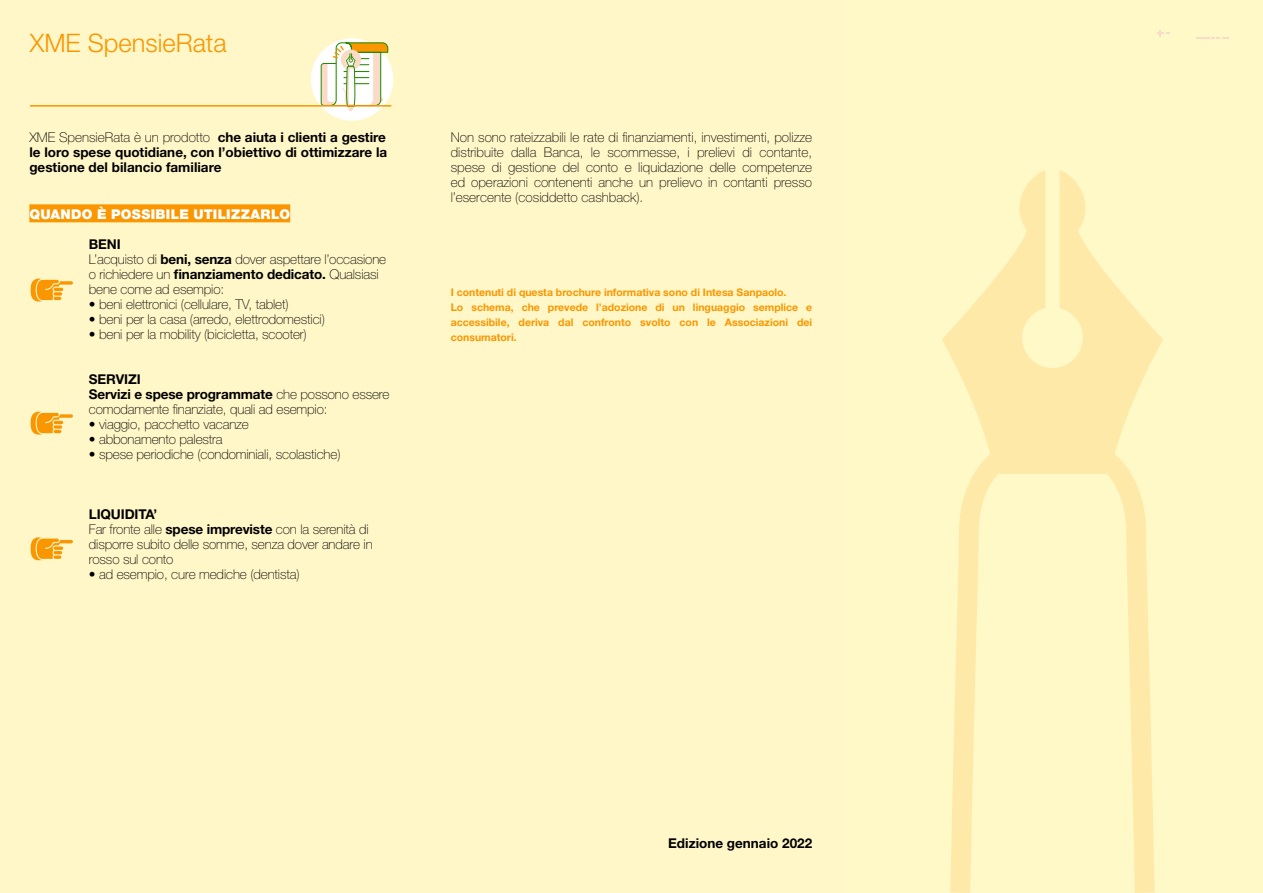
<style>
.page{position:relative;width:1263px;height:893px;background:#fff}
.page>*{position:absolute;margin:0;border:0;box-sizing:border-box;transform-origin:0 0}
.t1{font:300 25.5px "Helvetica Neue LT Std";color:#fa9600}
.t2{font:100 13.5px/15px "Helvetica Neue LT Std";letter-spacing:-.01em;color:#000}
.t3{font:700 13.5px/15px "Helvetica Neue LT Std";color:#000;text-align:justify}
.t4{font:900 13.5px "Helvetica Neue LT Std";letter-spacing:.025em;color:#fff}
.t5{font:700 10.5px/15px "Helvetica Neue LT Std";color:#fa9600;text-align:justify}
.s1{font-weight:100}
.s2{font-weight:700}
</style>
<div class="page">
<div style="left:842px;top:0;width:421px;height:893px;background:#fff9c7"></div>
<svg style="left:1196px;top:37px;width:33px;height:2px"></svg>
<svg style="left:1157px;top:30px;width:12px;height:7px"></svg>
<div style="left:0;top:0;width:842px;height:893px;background:#fff7c7"></div>
<svg style="left:942px;top:170px;width:221px;height:723px"></svg>
<div style="left:311px;top:38px;width:82px;height:83px;background:#fff;border-radius:50%"></div>
<svg style="left:320px;top:42px;width:69px;height:79px"></svg>
<hr style="left:31px;top:105px;width:360px;height:2px;background:#fa9600">
<div style="left:29px;top:204px;width:261px;height:18px;background:#fa9600"></div>
<svg style="left:30px;top:279px;width:43px;height:23px"></svg>
<svg style="left:30px;top:412px;width:43px;height:23px"></svg>
<svg style="left:30px;top:537px;width:43px;height:24px"></svg>
<p class="t1" style="left:30px;top:28px;width:198px">XME SpensieRata</p>
<p class="t3" style="left:29px;top:129px;width:359px"><span class="s1">XME SpensieRata è un prodotto</span> che aiuta i clienti a gestire le loro spese quotidiane, con l’obiettivo di ottimizzare la gestione del bilancio familiare</p>
<p class="t4" style="left:29px;top:206px;width:262px">QUANDO È POSSIBILE UTILIZZARLO</p>
<p class="t3" style="left:89px;top:236px;width:33px">BENI</p>
<p class="t2" style="left:89px;top:251px;width:299px">L’acquisto di <span class="s2">beni, senza</span> dover aspettare l’occasione o richiedere un <span class="s2">finanziamento dedicato.</span> Qualsiasi bene come ad esempio:</p>
<p class="t2" style="left:89px;top:296px;width:201px">• beni elettronici (cellulare, TV, tablet)</p>
<p class="t2" style="left:89px;top:311px;width:237px">• beni per la casa (arredo, elettrodomestici)</p>
<p class="t2" style="left:89px;top:326px;width:219px">• beni per la mobility (bicicletta, scooter)</p>
<p class="t3" style="left:89px;top:371px;width:53px">SERVIZI</p>
<p class="t2" style="left:89px;top:386px;width:302px"><span class="s2">Servizi e spese programmate</span> che possono essere comodamente finanziate, quali ad esempio:</p>
<p class="t2" style="left:89px;top:416px;width:161px">• viaggio, pacchetto vacanze</p>
<p class="t2" style="left:89px;top:431px;width:135px">• abbonamento palestra</p>
<p class="t2" style="left:89px;top:446px;width:253px">• spese periodiche (condominiali, scolastiche)</p>
<p class="t3" style="left:89px;top:506px;width:70px">LIQUIDITA’</p>
<p class="t2" style="left:89px;top:521px;width:285px">Far fronte alle <span class="s2">spese impreviste</span> con la serenità di disporre subito delle somme, senza dover andare in rosso sul conto</p>
<p class="t2" style="left:89px;top:566px;width:212px">• ad esempio, cure mediche (dentista)</p>
<p class="t2" style="left:451px;top:129px;width:363px;text-align:justify">Non sono rateizzabili le rate di finanziamenti, investimenti, polizze distribuite dalla Banca, le scommesse, i prelievi di contante, spese di gestione del conto e liquidazione delle competenze ed operazioni contenenti anche un prelievo in contanti presso l’esercente (cosiddetto cashback).</p>
<p class="t5" style="left:451px;top:284px;width:337px">I contenuti di questa brochure informativa sono di Intesa Sanpaolo.</p>
<p class="t5" style="left:451px;top:299px;width:363px">Lo schema, che prevede l’adozione di un linguaggio semplice e accessibile, deriva dal confronto svolto con le Associazioni dei consumatori.</p>
<p class="t3" style="left:668px;top:835px;width:145px">Edizione gennaio 2022</p>
</div>
